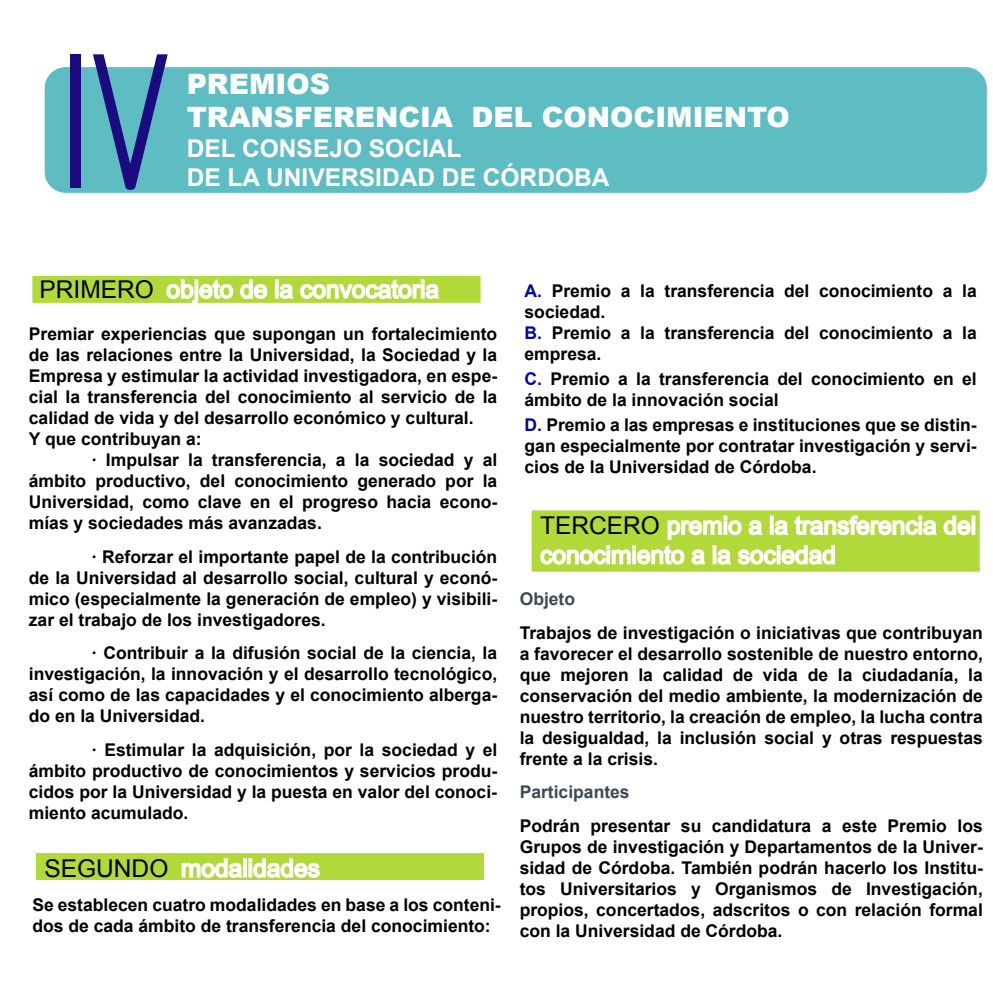
<style>
.page{position:relative;width:993px;height:993px;background:#fff}
.page>*{position:absolute;margin:0;border:0;box-sizing:border-box;transform-origin:0 0}
.t1{font:190.75px "Concurso Italian BTN Wide";color:#1c0b80}
.t2{font:900 28px/33.6px "Arial";color:#fff}
.t3{font:24.5px/29.4px "Arial";color:#fff}
.t4{font:700 24.5px "Arial";color:#fff}
.t5{font:700 17.5px/21px "Arial";color:#000;text-align:justify}
.t6{font:700 17.5px "Arial";color:#3b4956}
.s1{color:#000}
.s2{color:#00079f}
</style>
<div class="page">
<div style="left:45px;top:67px;width:941px;height:126px;background:#5ebcc3;border-radius:21px"></div>
<div style="left:18px;top:262px;width:476px;height:55px;background:#b1d939;border:14px solid #fff"></div>
<svg style="left:165px;top:279px;width:103px;height:25px"></svg>
<div style="left:275px;top:279px;width:4px;height:19px;border:2px solid #fff"></div>
<svg style="left:278px;top:279px;width:162px;height:20px"></svg>
<div style="left:22px;top:838px;width:476px;height:55px;background:#b1d939;border:14px solid #fff"></div>
<svg style="left:181px;top:858px;width:139px;height:20px"></svg>
<div style="left:517px;top:496px;width:475px;height:89px;background:#b1d939;border:14px solid #fff"></div>
<div style="left:971px;top:515px;width:4px;height:19px;border:2px solid #fff"></div>
<svg style="left:540px;top:515px;width:431px;height:50px"></svg>
<h1 class="t1" style="left:60px;top:31px;width:112px">IV</h1>
<h2 class="t2" style="left:187px;top:66px;width:604px">PREMIOS<br>TRANSFERENCIA DEL CONOCIMIENTO</h2>
<h3 class="t4" style="left:187px;top:132px;width:276px">DEL CONSEJO SOCIAL</h3>
<h3 class="t4" style="left:187px;top:161px;width:424px">DE LA UNIVERSIDAD DE CÓRDOBA</h3>
<h3 class="t3" style="left:40px;top:274px;width:401px"><span class="s1">PRIMERO</span> objeto de la convocatoria</h3>
<p class="t5" style="left:29px;top:323px;width:470px;text-align:left">Premiar experiencias que supongan un fortalecimiento de las relaciones entre la Universidad, la Sociedad y la Empresa y estimular la actividad investigadora, en espe&shy;cial la transferencia del conocimiento al servicio de la calidad de vida y del desarrollo económico y cultural.<br>Y que contribuyan a:</p>
<p class="t5" style="left:29px;top:449px;width:470px;text-indent:63px">· Impulsar la transferencia, a la sociedad y al ámbito productivo, del conocimiento generado por la Universidad, como clave en el progreso hacia econo&shy;mías y sociedades más avanzadas.</p>
<p class="t5" style="left:29px;top:546px;width:470px;text-indent:63px">· Reforzar el importante papel de la contribución de la Universidad al desarrollo social, cultural y econó&shy;mico (especialmente la generación de empleo) y visibili&shy;zar el trabajo de los investigadores.</p>
<p class="t5" style="left:29px;top:643px;width:470px;text-indent:63px">· Contribuir a la difusión social de la ciencia, la investigación, la innovación y el desarrollo tecnológico, así como de las capacidades y el conocimiento alberga&shy;do en la Universidad.</p>
<p class="t5" style="left:29px;top:739px;width:470px;text-indent:63px">· Estimular la adquisición, por la sociedad y el ámbito productivo de conocimientos y servicios produ&shy;cidos por la Universidad y la puesta en valor del conoci&shy;miento acumulado.</p>
<h3 class="t3" style="left:44px;top:853px;width:277px"><span class="s1">SEGUNDO</span> modalidades</h3>
<p class="t5" style="left:32px;top:894px;width:470px">Se establecen cuatro modalidades en base a los conteni&shy;dos de cada ámbito de transferencia del conocimiento:</p>
<p class="t5" style="left:524px;top:281px;width:453px;text-align:left"><span class="s2">A.</span> Premio a la transferencia del conocimiento a la sociedad.<br><span class="s2">B.</span> Premio a la transferencia del conocimiento a la empresa.</p>
<p class="t5" style="left:524px;top:369px;width:453px"><span class="s2">C.</span> Premio a la transferencia del conocimiento en el ámbito de la innovación social</p>
<p class="t5" style="left:524px;top:415px;width:453px"><span class="s2">D.</span> Premio a las empresas e instituciones que se distin&shy;gan especialmente por contratar investigación y servi&shy;cios de la Universidad de Córdoba.</p>
<h3 class="t3" style="left:540px;top:511px;width:437px"><span class="s1">TERCERO</span> premio a la transferencia del conocimiento a la sociedad</h3>
<p class="t6" style="left:519px;top:587px;width:57px">Objeto</p>
<p class="t5" style="left:519px;top:622px;width:464px">Trabajos de investigación o iniciativas que contribuyan a favorecer el desarrollo sostenible de nuestro entorno, que mejoren la calidad de vida de la ciudadanía, la conservación del medio ambiente, la modernización de nuestro territorio, la creación de empleo, la lucha contra la desigualdad, la inclusión social y otras respuestas frente a la crisis.</p>
<p class="t6" style="left:519px;top:780px;width:111px">Participantes</p>
<p class="t5" style="left:519px;top:815px;width:464px">Podrán presentar su candidatura a este Premio los Grupos de investigación y Departamentos de la Univer&shy;sidad de Córdoba. También podrán hacerlo los Institu&shy;tos Universitarios y Organismos de Investigación, propios, concertados, adscritos o con relación formal con la Universidad de Córdoba.</p>
</div>
